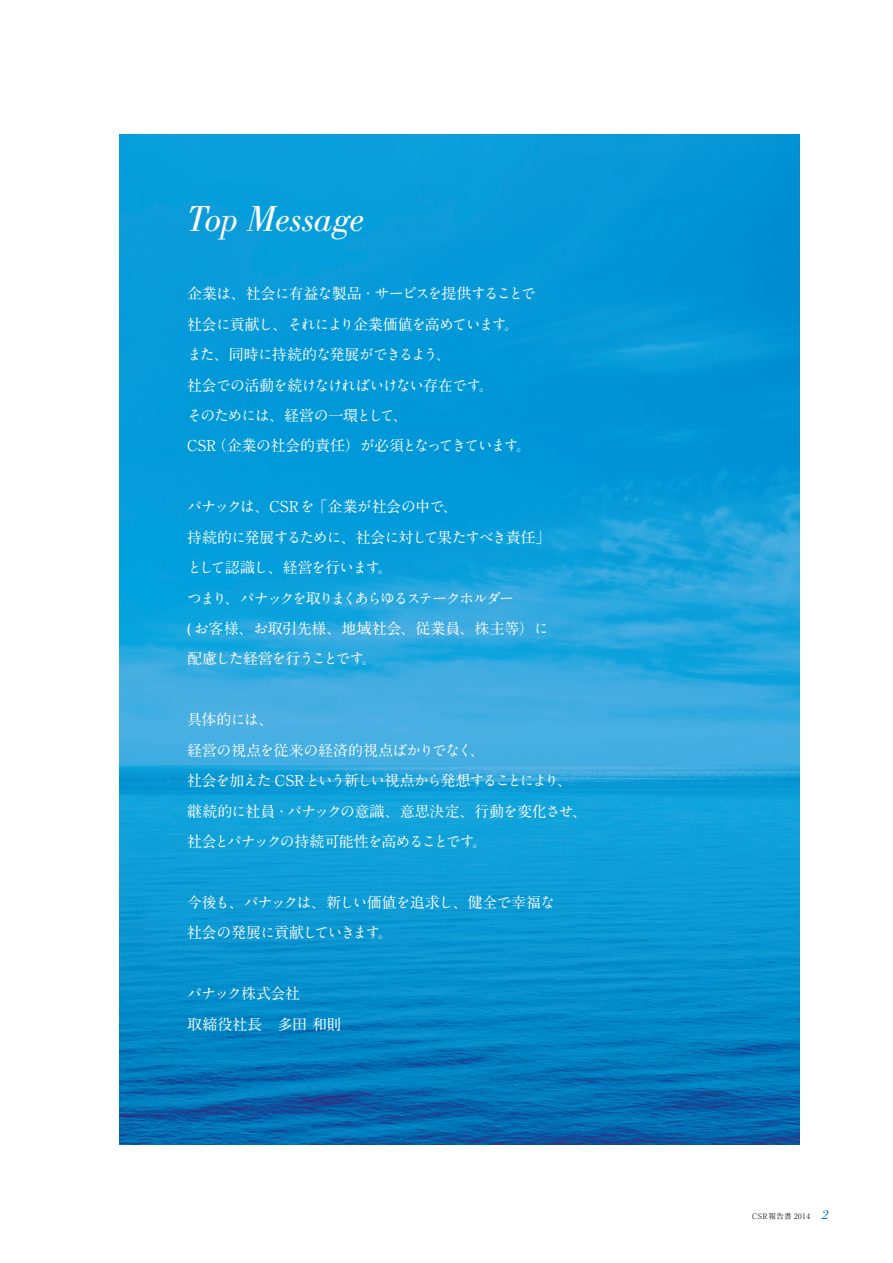
<style>
.page{position:relative;width:893px;height:1263px;background:#fff}
.page>*{position:absolute;margin:0;border:0;box-sizing:border-box;transform-origin:0 0}
.t1{font:italic 37.5px "Bodoni";letter-spacing:-.015em;color:#fff}
.t2{font:700 15px/30.5px "A1 Mincho Std";letter-spacing:-.07em;color:#fff}
.t3{font:700 15px/30.5px "A1 Mincho Std";letter-spacing:-.03em;color:#fff}
.t4{font:italic 13.5px "Bodoni";color:#0072bc}
.t5{font:700 7.5px "A1 Mincho Std";letter-spacing:.05em;color:#231f20}
</style>
<div class="page">
<img style="left:119px;top:134px;width:680px;height:1011px">
<h1 class="t1" style="left:187px;top:198px;width:179px">Top Message</h1>
<p class="t2" style="left:187px;top:276px;width:350px">企業は、社会に有益な製品･サービスを提供することで社会に貢献し、それにより企業価値を高めています。また、同時に持続的な発展ができるよう、<br>社会での活動を続けなければいけない存在です。<br>そのためには、経営の一環として、<br>CSR（企業の社会的責任）が必須となってきています。</p>
<p class="t2" style="left:187px;top:489px;width:365px">パナックは、CSRを「企業が社会の中で、<br>持続的に発展するために、社会に対して果たすべき責任」として認識し、経営を行います。<br>つまり、パナックを取りまくあらゆるステークホルダー<br>( お客様、お取引先様、地域社会、従業員、株主等）に配慮した経営を行うことです。</p>
<p class="t2" style="left:187px;top:702px;width:402px">具体的には、<br>経営の視点を従来の経済的視点ばかりでなく、<br>社会を加えた CSR という新しい視点から発想することにより、継続的に社員・パナックの意識、意思決定、行動を変化させ、社会とパナックの持続可能性を高めることです。</p>
<p class="t2" style="left:187px;top:885px;width:369px">今後も、パナックは、新しい価値を追求し、健全で幸福な社会の発展に貢献していきます。</p>
<p class="t3" style="left:187px;top:976px;width:156px">パナック株式会社<br>取締役社長　多田和則</p>
<p class="t5" style="left:752px;top:1210px;width:59px">CSR報告書 2014</p>
<p class="t4" style="left:822px;top:1207px;width:8px">2</p>
</div>
